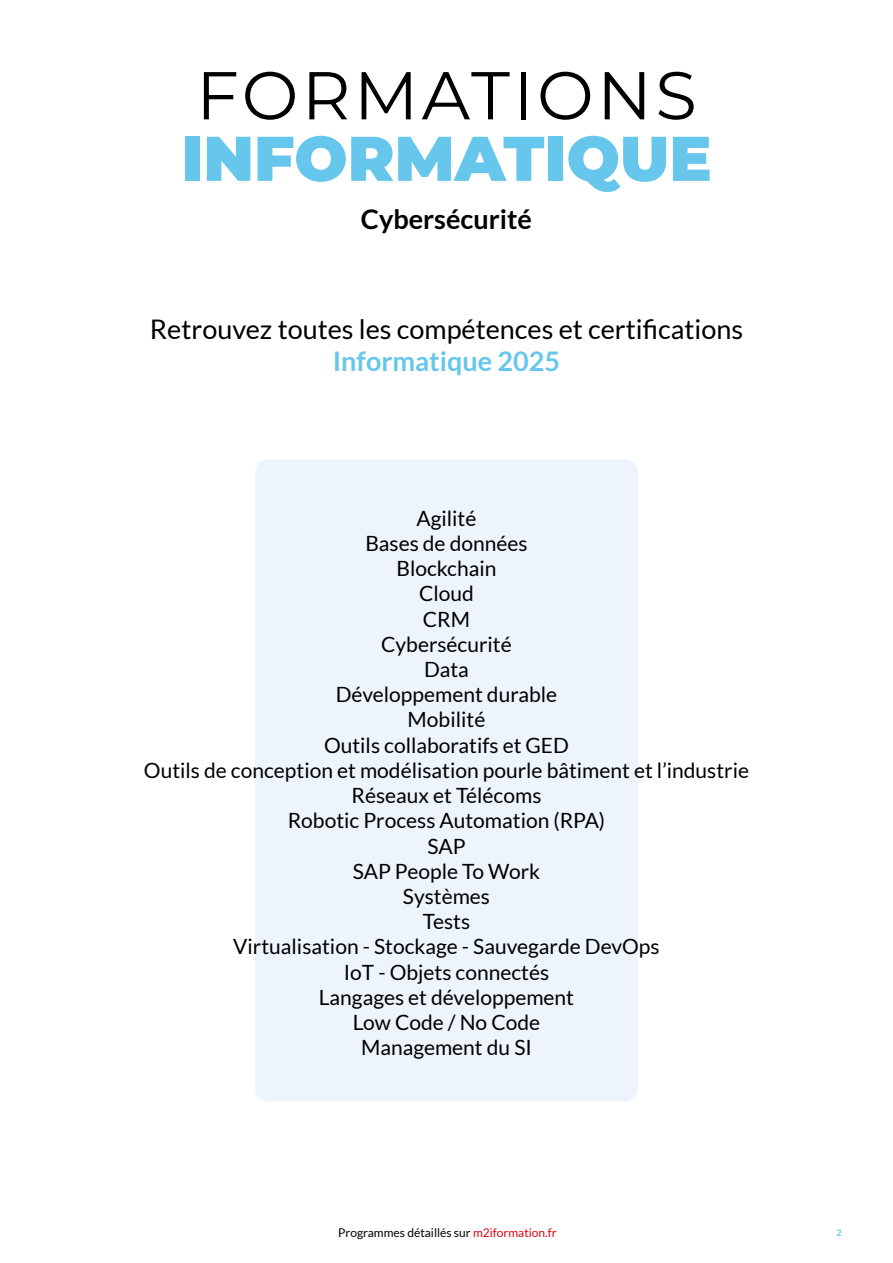
<style>
.page{position:relative;width:893px;height:1263px;background:#fff}
.page>*{position:absolute;margin:0;border:0;box-sizing:border-box;transform-origin:0 0}
.t1{font:67.5px "Montserrat";letter-spacing:.05em;color:#000}
.t2{font:900 63px "Montserrat";color:#67c6ec}
.t3{font:27px "Lato";color:#000}
.t4{font:700 27px "Lato";color:#67c6ec}
.t5{font:700 27px "Lato";color:#000}
.t6{font:21px/25.2px "Lato";color:#000;text-align:center}
.t7{font:12px "Lato";color:#000}
.t8{font:700 9px "Lato";color:#67c6ec}
.s1{color:#e30613}
</style>
<div class="page">
<div style="left:255px;top:459px;width:383px;height:642px;background:#eef4fc;border-radius:13px"></div>
<h1 class="t1" style="left:196px;top:57px;width:502px">FORMATIONS</h1>
<h2 class="t2" style="left:181px;top:136px;width:532px">INFORMATIQUE</h2>
<p class="t5" style="left:361px;top:205px;width:172px">Cybersécurité</p>
<p class="t3" style="left:150px;top:314px;width:595px">Retrouvez toutes les compétences et certi昀椀cations</p>
<p class="t4" style="left:333px;top:347px;width:229px">Informatique 2025</p>
<p class="t6" style="left:144px;top:507px;width:607px">Agilité<br>Bases de données<br>Blockchain<br>Cloud<br>CRM<br>Cybersécurité<br>Data<br>Développement durable<br>Mobilité<br>Outils collaboratifs et GED<br>Outils de conception et modélisation pourle bâtiment et l’industrie<br>Réseaux et Télécoms<br>Robotic Process Automation (RPA)<br>SAP<br>SAP People To Work<br>Systèmes<br>Tests<br>Virtualisation - Stockage - Sauvegarde DevOps<br>IoT - Objets connectés<br>Langages et développement<br>Low Code / No Code<br>Management du SI</p>
<p class="t7" style="left:338px;top:1226px;width:220px">Programmes détaillés sur <span class="s1">m2iformation.fr</span></p>
<p class="t8" style="left:836px;top:1227px;width:7px">2</p>
</div>
